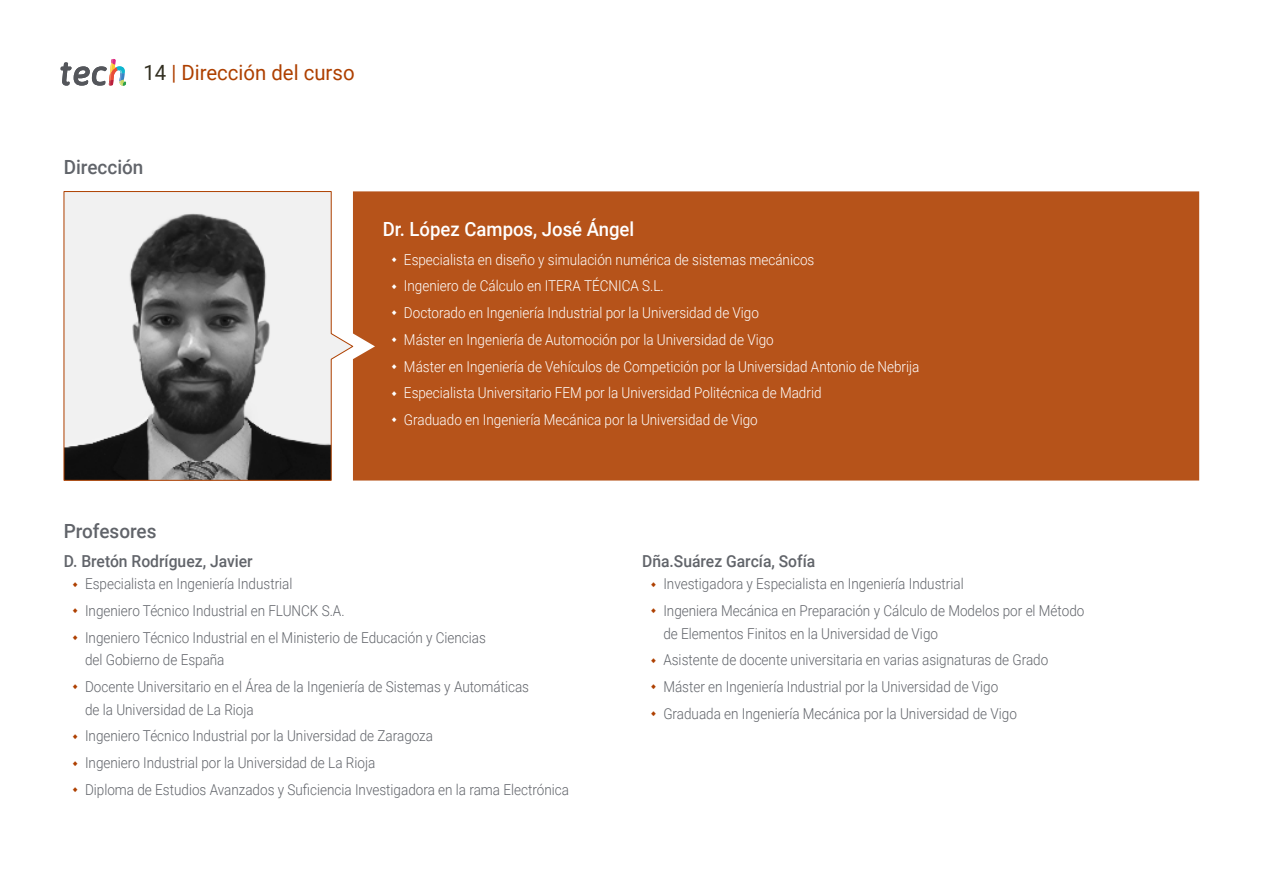
<style>
.page{position:relative;width:1263px;height:893px;background:#fff}
.page>*{position:absolute;margin:0;border:0;box-sizing:border-box;transform-origin:0 0}
.t1{font:21px "Roboto";color:#ae4000}
.t2{font:500 19.5px "Roboto";color:#fff;scale:.95 1}
.t3{font:500 19.5px "Roboto";color:#61646a}
.t4{font:500 16.5px "Roboto";color:#61646a;scale:.95 1}
.t5{font:300 15px/26.7px "Roboto";color:#61646a;scale:.9 1}
.t6{font:300 15px/26.7px "Roboto";color:#fff;scale:.9 1}
.s1{color:#312e20}
</style>
<div class="page">
<div style="left:353px;top:191px;width:846px;height:290px;background:#b6531a"></div>
<svg style="left:64px;top:191px;width:289px;height:290px"></svg>
<hr style="left:1262px;top:0;width:1px;height:893px;background:#d6d7d6">
<svg style="left:61px;top:59px;width:65px;height:27px"></svg>
<svg style="left:392px;top:257px;width:5px;height:5px"></svg>
<svg style="left:392px;top:284px;width:5px;height:5px"></svg>
<svg style="left:392px;top:310px;width:5px;height:5px"></svg>
<svg style="left:392px;top:337px;width:5px;height:5px"></svg>
<svg style="left:392px;top:364px;width:5px;height:5px"></svg>
<svg style="left:392px;top:391px;width:5px;height:5px"></svg>
<svg style="left:392px;top:417px;width:5px;height:5px"></svg>
<h1 class="t1" style="left:144px;top:57px;width:213px"><span class="s1">14</span> | Dirección del curso</h1>
<h2 class="t3" style="left:64px;top:154px;width:81px">Dirección</h2>
<h2 class="t3" style="left:64px;top:517px;width:94px">Profesores</h2>
<h2 class="t2" style="left:383px;top:215px;width:266px">Dr. López Campos, José Ángel</h2>
<p class="t6" style="left:404px;top:245px;width:574px">Especialista en diseño y simulación numérica de sistemas mecánicos<br>Ingeniero de Cálculo en ITERA TÉCNICA S.L.<br>Doctorado en Ingeniería Industrial por la Universidad de Vigo<br>Máster en Ingeniería de Automoción por la Universidad de Vigo<br>Máster en Ingeniería de Vehículos de Competición por la Universidad Antonio de Nebrija Especialista Universitario FEM por la Universidad Politécnica de Madrid<br>Graduado en Ingeniería Mecánica por la Universidad de Vigo</p>
<p class="t4" style="left:64px;top:550px;width:200px">D. Bretón Rodríguez, Javier</p>
<p class="t5" style="left:85px;top:570px;width:447px">Especialista en Ingeniería Industrial<br>Ingeniero Técnico Industrial en FLUNCK S.A.<br>Ingeniero Técnico Industrial en el Ministerio de Educación y Ciencias</p>
<p class="t5" style="left:85px;top:646px;width:495px">del Gobierno de España<br>Docente Universitario en el Área de la Ingeniería de Sistemas y Automáticas</p>
<p class="t5" style="left:85px;top:695px;width:539px">de la Universidad de La Rioja<br>Ingeniero Técnico Industrial por la Universidad de Zaragoza<br>Ingeniero Industrial por la Universidad de La Rioja<br>Diploma de Estudios Avanzados y Suficiencia Investigadora en la rama Electrónica</p>
<p class="t4" style="left:642px;top:550px;width:184px">Dña.Suárez García, Sofía</p>
<p class="t5" style="left:663px;top:570px;width:469px">Investigadora y Especialista en Ingeniería Industrial<br>Ingeniera Mecánica en Preparación y Cálculo de Modelos por el Método</p>
<p class="t5" style="left:663px;top:619px;width:429px">de Elementos Finitos en la Universidad de Vigo<br>Asistente de docente universitaria en varias asignaturas de Grado Máster en Ingeniería Industrial por la Universidad de Vigo Graduada en Ingeniería Mecánica por la Universidad de Vigo</p>
</div>
